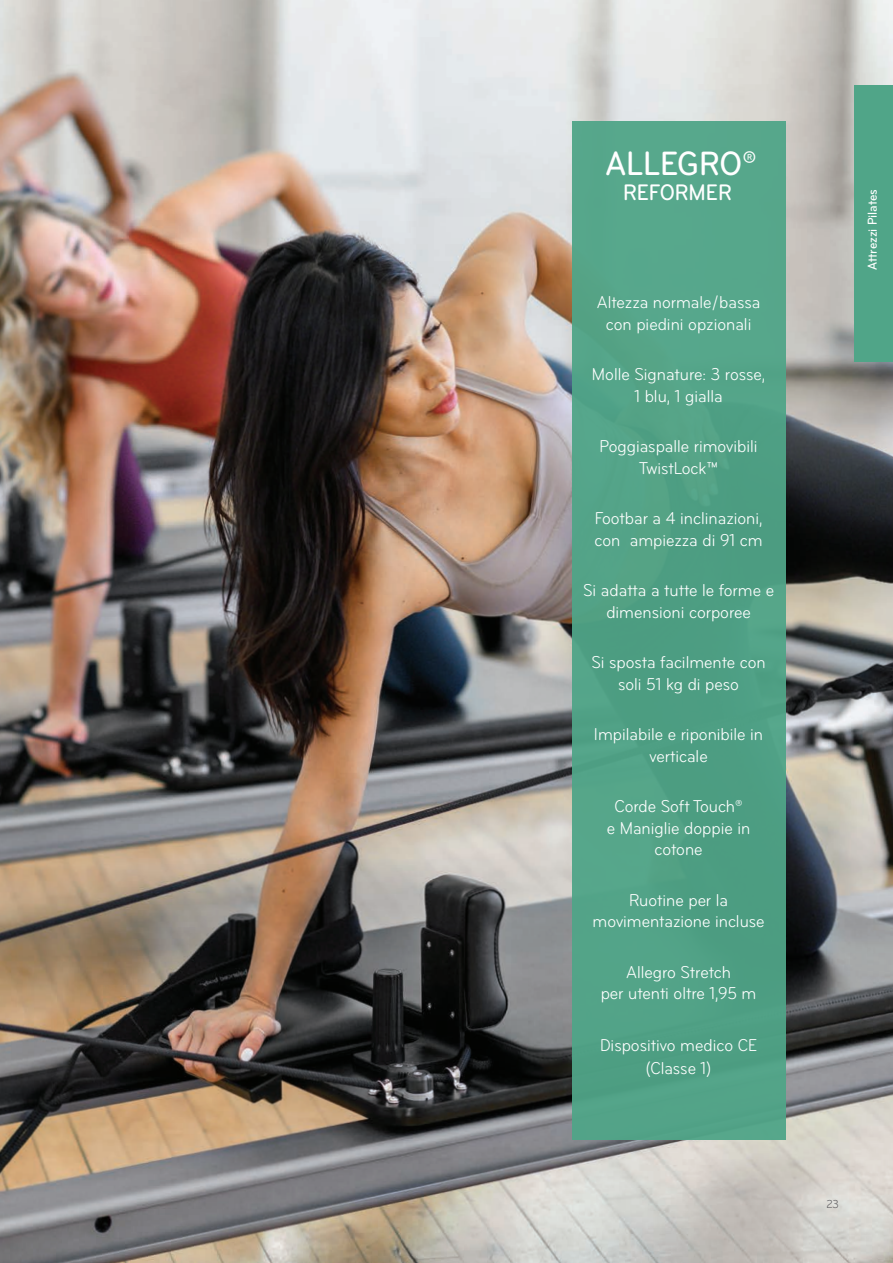
<style>
.page{position:relative;width:893px;height:1263px;background:#fff}
.page>*{position:absolute;margin:0;border:0;box-sizing:border-box;transform-origin:0 0}
.t1{font:500 condensed 35.1px "Bryant";color:#fff}
.t2{font:500 condensed 23.4px "Bryant";color:#fff}
.t3{font:condensed 17.85px/21.5px "Bryant";color:#fff;text-align:center}
.t4{font:500 condensed 13.5px "Bryant";color:#fff}
.t5{font:condensed 12px "Bryant";color:#5f5f62}
</style>
<div class="page">
<img style="left:0;top:0;width:893px;height:1263px">
<div style="left:572px;top:121px;width:213px;height:1019px;background:#50a588"></div>
<div style="left:854px;top:85px;width:39px;height:277px;background:#50a588"></div>
<h1 class="t1" style="left:605px;top:142px;width:153px">ALLEGRO®</h1>
<h2 class="t2" style="left:623px;top:178px;width:110px">REFORMER</h2>
<p class="t3" style="left:597px;top:292px;width:165px">Altezza normale/bassa con piedini opzionali</p>
<p class="t3" style="left:592px;top:364px;width:175px">Molle Signature: 3 rosse,<br>1 blu, 1 gialla</p>
<p class="t3" style="left:600px;top:436px;width:159px">Poggiaspalle rimovibili<br>TwistLock™</p>
<p class="t3" style="left:595px;top:508px;width:170px;text-align:left">Footbar a 4 inclinazioni, con ampiezza di 91 cm</p>
<p class="t3" style="left:583px;top:580px;width:192px">Si adatta a tutte le forme e dimensioni corporee</p>
<p class="t3" style="left:591px;top:652px;width:176px">Si sposta facilmente con soli 51 kg di peso</p>
<p class="t3" style="left:594px;top:724px;width:171px">Impilabile e riponibile in verticale</p>
<p class="t3" style="left:607px;top:796px;width:145px">Corde Soft Touch®<br>e Maniglie doppie in cotone</p>
<p class="t3" style="left:593px;top:889px;width:173px">Ruotine per la movimentazione incluse</p>
<p class="t3" style="left:601px;top:961px;width:157px">Allegro Stretch<br>per utenti oltre 1,95 m</p>
<p class="t3" style="left:600px;top:1034px;width:158px;line-height:22.6px">Dispositivo medico CE (Classe 1)</p>
<p class="t4" style="left:864px;top:270px;width:82px;rotate:-90deg">Attrezzi Pilates</p>
<p class="t5" style="left:826px;top:1197px;width:14px">23</p>
</div>
